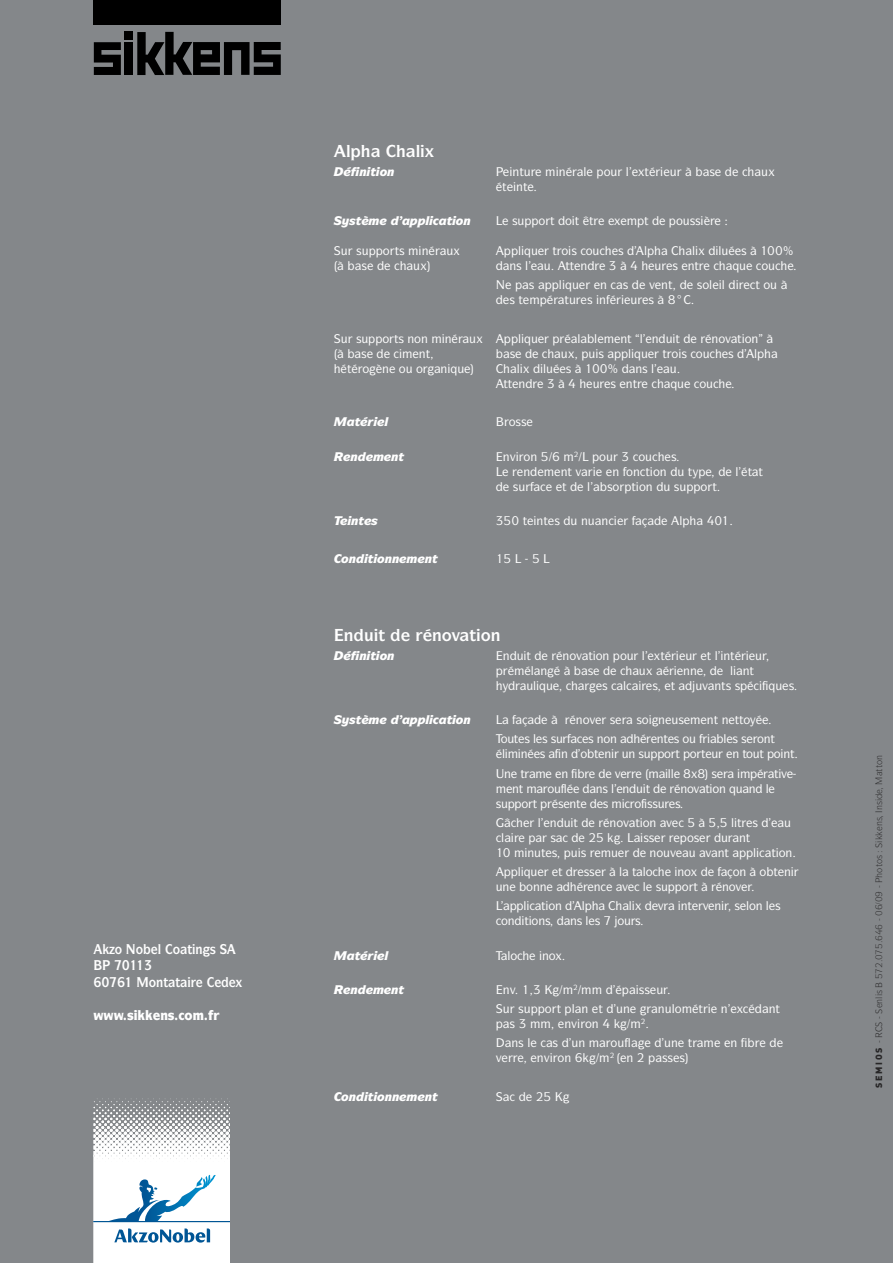
<style>
.page{position:relative;width:893px;height:1263px;background:#84878a}
.page>*{position:absolute;margin:0;border:0;box-sizing:border-box;transform-origin:0 0}
.t1{font:700 16.5px "Itc Symbol";color:#fff}
.t2{font:700 13.5px/16.5px "Itc Symbol";color:#fff;scale:.9 1}
.t3{font:900 13.5px "Itc Symbol";color:#fff;scale:.9 1}
.t4{font:500 12px "Itc Symbol";color:#fff}
.t5{font:italic 900 12px "Itc Symbol";color:#fff}
.t6{font:9px "Itc Symbol";color:#272627}
.t7{font:900 9px "DIN";letter-spacing:.2em;color:#272627}
</style>
<div class="page">
<div style="left:94px;top:0;width:187px;height:25px;background:#000"></div>
<svg style="left:94px;top:42px;width:27px;height:33px"></svg>
<div style="left:125px;top:32px;width:8px;height:8px;background:#000"></div>
<div style="left:125px;top:42px;width:8px;height:33px;background:#000"></div>
<svg style="left:137px;top:32px;width:144px;height:43px"></svg>
<svg style="left:94px;top:1101px;width:136px;height:162px;background:#d6dfe4"></svg>
<hr style="left:94px;top:1221px;width:136px;height:1px;background:#005595">
<p class="t2" style="left:144px;top:942px;width:81px;text-indent:-30px">□ □ ● □▼■▲ ✓</p>
<p class="t2" style="left:149px;top:975px;width:36px">□■▼ ▼</p>
<p class="t3" style="left:127px;top:1010px;width:75px">▲ ■▲□</p>
<h1 class="t1" style="left:346px;top:145px;width:6px">●</h1>
<h1 class="t1" style="left:416px;top:145px;width:6px">●</h1>
<p class="t5" style="left:359px;top:167px;width:37px">■▼□■</p>
<p class="t4" style="left:512px;top:167px;width:20px">■▼◆</p>
<p class="t4" style="left:604px;top:167px;width:27px">□◆ ●</p>
<p class="t4" style="left:645px;top:167px;width:49px">▼ ◆→</p>
<p class="t4" style="left:502px;top:182px;width:27px">▼ ■▼</p>
<p class="t5" style="left:349px;top:216px;width:21px">▲▼➔</p>
<p class="t5" style="left:425px;top:216px;width:47px">● ▼□■</p>
<p class="t4" style="left:512px;top:216px;width:83px">▲◆ □▼ □▼ ▼</p>
<p class="t4" style="left:644px;top:216px;width:67px">▼ □◆▲▲ ➔</p>
<p class="t4" style="left:341px;top:246px;width:65px">◆ ▲◆ □▼▲</p>
<p class="t4" style="left:518px;top:246px;width:83px">●❑◆ ▼□▲ □◆</p>
<p class="t4" style="left:692px;top:246px;width:66px">● ●◆ ▲→</p>
<p class="t4" style="left:509px;top:261px;width:20px">■▲ ●</p>
<p class="t4" style="left:544px;top:261px;width:45px">◆ ▼▼■</p>
<p class="t4" style="left:609px;top:261px;width:31px">✓→✔</p>
<p class="t4" style="left:655px;top:261px;width:46px">◆▲■▼</p>
<p class="t4" style="left:529px;top:281px;width:51px">▲ ●❑◆</p>
<p class="t4" style="left:649px;top:281px;width:25px">❖ ■▼</p>
<p class="t4" style="left:697px;top:281px;width:30px">▲□● ●</p>
<p class="t4" style="left:755px;top:281px;width:33px">▼□◆→</p>
<p class="t4" style="left:565px;top:296px;width:43px">▼◆ ▲■</p>
<p class="t4" style="left:631px;top:296px;width:35px">◆ ▲→</p>
<p class="t4" style="left:341px;top:334px;width:89px">◆ ▲◆ □ ▼▲ ■□■</p>
<p class="t4" style="left:518px;top:334px;width:21px">●❑◆</p>
<p class="t4" style="left:620px;top:334px;width:61px">■▼● ■◆▼</p>
<p class="t4" style="left:712px;top:334px;width:63px">■□❖ ▼□■ →</p>
<p class="t4" style="left:561px;top:349px;width:45px">◆ ◆▲</p>
<p class="t4" style="left:628px;top:349px;width:83px">●❑◆ ▼□▲ □◆</p>
<p class="t4" style="left:347px;top:364px;width:77px">▼ □➔■ □◆□</p>
<p class="t4" style="left:441px;top:364px;width:25px">■❑◆</p>
<p class="t4" style="left:517px;top:364px;width:66px">● ●◆ ▲→</p>
<p class="t4" style="left:635px;top:364px;width:20px">■▲ ●</p>
<p class="t4" style="left:503px;top:379px;width:24px">▼▼ ■</p>
<p class="t4" style="left:547px;top:379px;width:31px">✓→✔</p>
<p class="t4" style="left:593px;top:379px;width:46px">◆▲■▼</p>
<p class="t4" style="left:509px;top:418px;width:19px">□▲▲</p>
<p class="t5" style="left:350px;top:452px;width:9px">■</p>
<p class="t4" style="left:503px;top:452px;width:36px">■❖ □■</p>
<p class="t4" style="left:599px;top:452px;width:54px">□◆ ✓ □◆</p>
<p class="t4" style="left:523px;top:467px;width:8px">■</p>
<p class="t4" style="left:561px;top:467px;width:22px">■▼ ❖</p>
<p class="t4" style="left:612px;top:467px;width:81px">■ □■ ▼□■ ◆▼</p>
<p class="t4" style="left:735px;top:467px;width:29px">●▼▼</p>
<p class="t4" style="left:607px;top:482px;width:111px">▲□ ▼□■ ◆▲◆ □▼</p>
<p class="t5" style="left:351px;top:516px;width:28px">■▼ ▲</p>
<p class="t4" style="left:496px;top:516px;width:114px">✓ ▼ ■▼▲ ◆■◆■</p>
<p class="t5" style="left:341px;top:555px;width:60px">□■ ▼ □■■</p>
<h1 class="t1" style="left:344px;top:628px;width:43px">■ ◆▼</h1>
<h1 class="t1" style="left:432px;top:628px;width:70px">■□❖ ▼ □■</h1>
<p class="t5" style="left:359px;top:651px;width:37px">■▼□■</p>
<p class="t4" style="left:503px;top:651px;width:30px">■ ◆▼</p>
<p class="t4" style="left:563px;top:651px;width:84px">■□❖ ▼□■ □◆ ●</p>
<p class="t4" style="left:660px;top:651px;width:76px">▼ ◆ ▼●■▼</p>
<p class="t4" style="left:730px;top:666px;width:25px">● ■▼</p>
<p class="t4" style="left:526px;top:681px;width:28px">◆● ❑◆</p>
<p class="t4" style="left:695px;top:681px;width:46px">◆❖ ■▼▲ ▲</p>
<p class="t4" style="left:769px;top:681px;width:27px">❑◆ ▲</p>
<p class="t5" style="left:349px;top:715px;width:21px">▲▼➔</p>
<p class="t5" style="left:425px;top:715px;width:47px">● ▼□■</p>
<p class="t4" style="left:551px;top:715px;width:66px">→ ■□❖ ▲</p>
<p class="t4" style="left:636px;top:715px;width:49px">▲□ ■ ◆▲</p>
<p class="t4" style="left:707px;top:715px;width:45px">■▼ ■ ▼▼□</p>
<p class="t4" style="left:501px;top:734px;width:64px">□◆▼ ▲● ▲▲◆</p>
<p class="t4" style="left:588px;top:734px;width:30px">▲ ■□■</p>
<p class="t4" style="left:657px;top:734px;width:41px">■▼ ▲ □◆</p>
<p class="t4" style="left:723px;top:734px;width:53px">● ▲▲ □■▼</p>
<p class="t4" style="left:502px;top:749px;width:45px">●■▲</p>
<p class="t4" style="left:561px;top:749px;width:235px">■ □ ▼■ ◆■▲◆ □▼ □▼◆ ■▼□◆▼ □■▼</p>
<p class="t4" style="left:561px;top:769px;width:8px">■</p>
<p class="t4" style="left:547px;top:784px;width:21px">□◆●</p>
<p class="t4" style="left:596px;top:784px;width:56px">■▲● ■ ◆▼</p>
<p class="t4" style="left:680px;top:784px;width:90px">■□❖ ▼□■❑◆ ■ ●</p>
<p class="t4" style="left:496px;top:799px;width:43px">▲◆ □▼</p>
<p class="t4" style="left:558px;top:799px;width:24px">▲ ■▼</p>
<p class="t4" style="left:603px;top:799px;width:79px">▲ □▲▲◆ ▲</p>
<p class="t4" style="left:538px;top:818px;width:42px">● ■◆▼</p>
<p class="t4" style="left:610px;top:818px;width:64px">■□❖ ▼□■ ❖</p>
<p class="t4" style="left:698px;top:818px;width:61px">→ ●▼▲</p>
<p class="t4" style="left:501px;top:833px;width:5px">●</p>
<p class="t4" style="left:721px;top:833px;width:31px">◆ ■▼</p>
<p class="t4" style="left:527px;top:848px;width:60px">■◆▼ ▲ ◆▲</p>
<p class="t4" style="left:650px;top:848px;width:81px">■□◆❖ ◆ ❖ ■▼</p>
<p class="t4" style="left:753px;top:848px;width:41px">● ▼□■</p>
<p class="t4" style="left:518px;top:867px;width:21px">●❑◆</p>
<p class="t4" style="left:558px;top:867px;width:96px">▼ ▲▲ →● ▼●□</p>
<p class="t4" style="left:733px;top:867px;width:60px">□■→□ ▼ ■</p>
<p class="t4" style="left:526px;top:882px;width:22px">□■■</p>
<p class="t4" style="left:594px;top:882px;width:149px">■ ❖ ● ▲◆ □▼→ ■□❖</p>
<p class="t4" style="left:524px;top:901px;width:40px">● ▼□■</p>
<p class="t4" style="left:582px;top:901px;width:5px">●</p>
<p class="t4" style="left:681px;top:901px;width:101px">■▼ ❖■ ▲●□■●▲</p>
<p class="t4" style="left:501px;top:916px;width:51px">□■ ▼ □■▲</p>
<p class="t4" style="left:570px;top:916px;width:32px">■▲● ▲</p>
<p class="t4" style="left:617px;top:916px;width:25px">□◆ ▲</p>
<p class="t5" style="left:350px;top:985px;width:9px">■</p>
<p class="t4" style="left:639px;top:985px;width:26px">▲▲ ◆</p>
<p class="t4" style="left:503px;top:1004px;width:129px">◆▲◆ □▼ ●■ ▼ ◆■</p>
<p class="t4" style="left:658px;top:1004px;width:25px">■◆●□</p>
<p class="t4" style="left:564px;top:1019px;width:47px">■❖ □■ ✔</p>
<p class="t4" style="left:511px;top:1038px;width:21px">■▲ ●</p>
<p class="t4" style="left:553px;top:1038px;width:34px">▲ ◆■</p>
<p class="t4" style="left:611px;top:1038px;width:22px">□◆●</p>
<p class="t4" style="left:664px;top:1038px;width:30px">◆■ ▼</p>
<p class="t4" style="left:730px;top:1038px;width:8px">■</p>
<p class="t4" style="left:537px;top:1053px;width:36px">■❖ □■</p>
<p class="t4" style="left:626px;top:1053px;width:60px">■ ▲▲▲</p>
<p class="t5" style="left:341px;top:1092px;width:60px">□■ ▼ □■■</p>
<p class="t6" style="left:875px;top:772px;width:18px;rotate:-90deg">▼▼□■</p>
<p class="t6" style="left:875px;top:826px;width:26px;rotate:-90deg">■▲ ■▲</p>
<p class="t6" style="left:875px;top:872px;width:19px;rotate:-90deg">□▼□▲</p>
<p class="t6" style="left:875px;top:1003px;width:15px;rotate:-90deg">■●▲</p>
<p class="t7" style="left:874px;top:1088px;width:43px;rotate:-90deg">SEMIOS</p>
</div>
